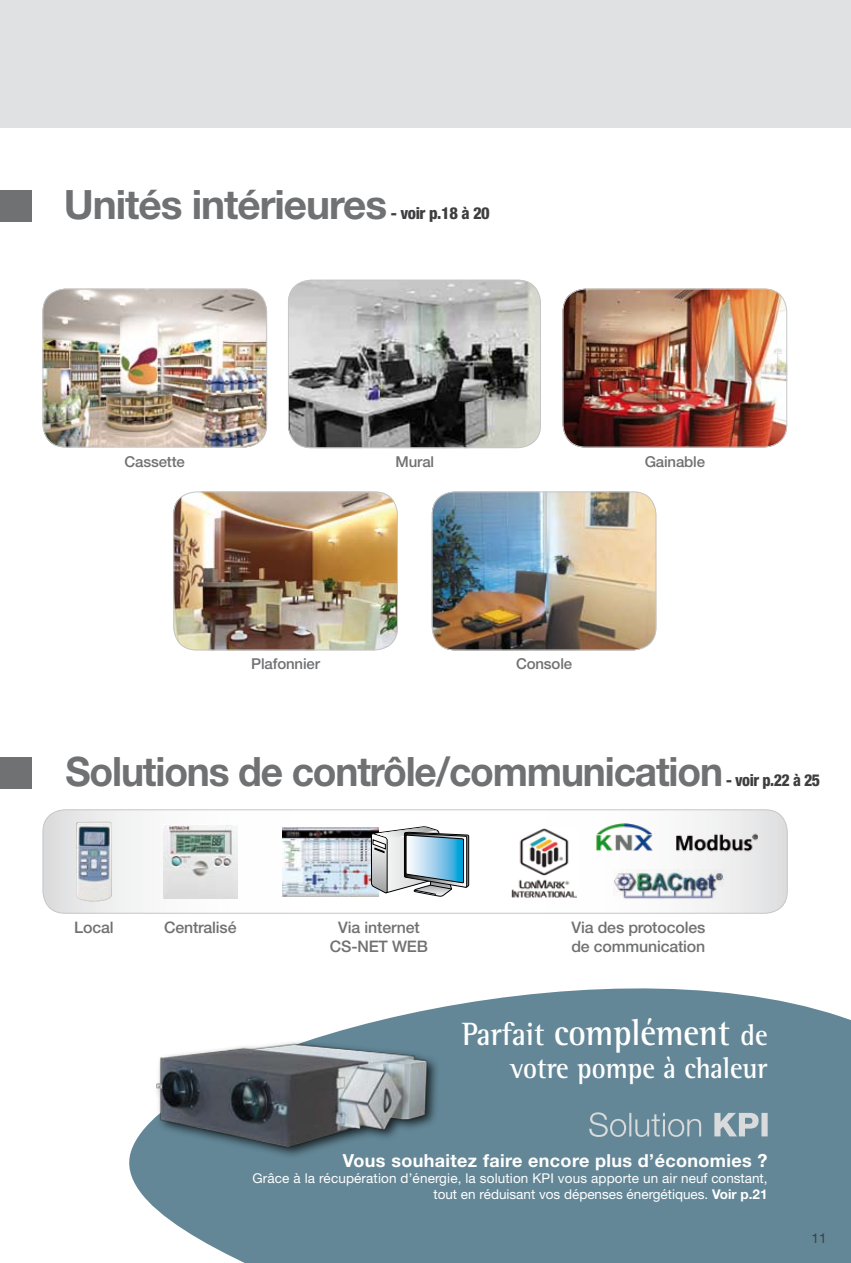
<style>
.page{position:relative;width:851px;height:1263px;background:#fff}
.page>*{position:absolute;margin:0;border:0;box-sizing:border-box;transform-origin:0 0}
.t1{font:700 40.5px "Helvetica Neue LT Std";letter-spacing:-.03em;color:#707173;scale:.96 1}
.t2{font:700 40.5px "Helvetica Neue LT Std";letter-spacing:-.03em;color:#707173}
.t3{font:700 37.5px "Rotis Semi Serif Std";color:#fff;scale:.9 1}
.t4{font:700 30px "Rotis Semi Serif Std";color:#fff;scale:.9 1}
.t5{font:700 18px "Helvetica Neue LT Std";letter-spacing:.02em;color:#fff}
.t6{font:800 condensed 16.5px "Helvetica Neue LT Std";letter-spacing:-.03em;color:#3e3e40}
.t7{font:800 condensed 16.5px "Helvetica Neue LT Std";letter-spacing:-.03em;color:#3e3e40;scale:.96 1}
.t8{font:500 15.9px/19px "Helvetica Neue LT Std";letter-spacing:-.01em;color:#707173;text-align:center}
.t9{font:500 15px "Helvetica Neue LT Std";letter-spacing:-.01em;color:#707173}
.t10{font:13.5px/16.2px "Helvetica Neue LT Std";color:#fff;text-align:right}
.t11{font:13.5px "Helvetica Neue LT Std";color:#3e3e40}
.s1{font-size:33px}
.s2{font-size:30px}
.s3{font-weight:700}
</style>
<div class="page">
<svg style="left:129px;top:988px;width:721px;height:275px;background:#6e8f9e"></svg>
<div style="left:152px;top:1038px;width:287px;height:121px;background:#000;opacity:.75"></div>
<img style="left:142px;top:988px;width:290px;height:192px">
<svg style="left:589px;top:1112px;width:178px;height:25px;background:#88a1ac"></svg>
<img style="left:43px;top:289px;width:224px;height:158px">
<div style="left:43px;top:289px;width:224px;height:158px;border:1px solid #c5c6c8;border-radius:23px"></div>
<img style="left:288px;top:280px;width:253px;height:168px">
<div style="left:288px;top:280px;width:253px;height:168px;border:1px solid #c5c6c8;border-radius:23px"></div>
<img style="left:563px;top:289px;width:224px;height:158px">
<div style="left:562px;top:289px;width:225px;height:158px;border:1px solid #c5c6c8;border-radius:23px"></div>
<div style="left:0;top:0;width:850px;height:128px;background:#e0e1e2"></div>
<div style="left:0;top:191px;width:31px;height:31px;background:#707173"></div>
<div style="left:0;top:757px;width:31px;height:31px;background:#707173"></div>
<img style="left:173px;top:492px;width:225px;height:158px">
<div style="left:173px;top:491px;width:225px;height:159px;border:1px solid #c5c6c8;border-radius:23px"></div>
<img style="left:432px;top:492px;width:224px;height:158px">
<div style="left:432px;top:491px;width:224px;height:159px;border:1px solid #c5c6c8;border-radius:23px"></div>
<svg style="left:43px;top:810px;width:744px;height:103px"></svg>
<div style="left:43px;top:809px;width:744px;height:105px;border:1px solid #c5c6c8;border-radius:22px"></div>
<img style="left:76px;top:822px;width:36px;height:79px">
<img style="left:163px;top:825px;width:74px;height:73px">
<img style="left:673px;top:827px;width:86px;height:32px">
<img style="left:511px;top:827px;width:65px;height:71px">
<img style="left:596px;top:824px;width:56px;height:27px">
<img style="left:613px;top:869px;width:110px;height:30px">
<img style="left:282px;top:828px;width:88px;height:68px">
<svg style="left:370px;top:826px;width:99px;height:73px"></svg>
<h1 class="t2" style="left:64px;top:180px;width:325px">Unités intérieures</h1>
<p class="t6" style="left:391px;top:203px;width:100px">- voir p.18 à 20</p>
<p class="t9" style="left:125px;top:452px;width:62px">Cassette</p>
<p class="t9" style="left:395px;top:452px;width:40px">Mural</p>
<p class="t9" style="left:644px;top:452px;width:62px">Gainable</p>
<p class="t9" style="left:251px;top:655px;width:70px">Plafonnier</p>
<p class="t9" style="left:516px;top:655px;width:58px">Console</p>
<h1 class="t1" style="left:65px;top:746px;width:686px">Solutions de contrôle/communication</h1>
<p class="t7" style="left:726px;top:770px;width:99px">- voir p.22 à 25</p>
<p class="t8" style="left:74px;top:918px;width:41px">Local</p>
<p class="t8" style="left:164px;top:918px;width:74px">Centralisé</p>
<p class="t8" style="left:330px;top:918px;width:100px">Via internet<br>CS-NET WEB</p>
<p class="t8" style="left:571px;top:918px;width:135px;text-align:left">Via des protocoles de communication</p>
<h2 class="t3" style="left:462px;top:1010px;width:341px"><span class="s1">Parfait</span> complément <span class="s2">de</span></h2>
<h3 class="t4" style="left:510px;top:1050px;width:287px">votre pompe à chaleur</h3>
<h3 class="t5" style="left:343px;top:1149px;width:426px">Vous souhaitez faire encore plus d’économies ?</h3>
<p class="t10" style="left:252px;top:1170px;width:516px">Grâce à la récupération d’énergie, la solution KPI vous apporte un air neuf constant, tout en réduisant vos dépenses énergétiques. <span class="s3">Voir p.21</span></p>
<p class="t11" style="left:811px;top:1230px;width:17px">11</p>
</div>
